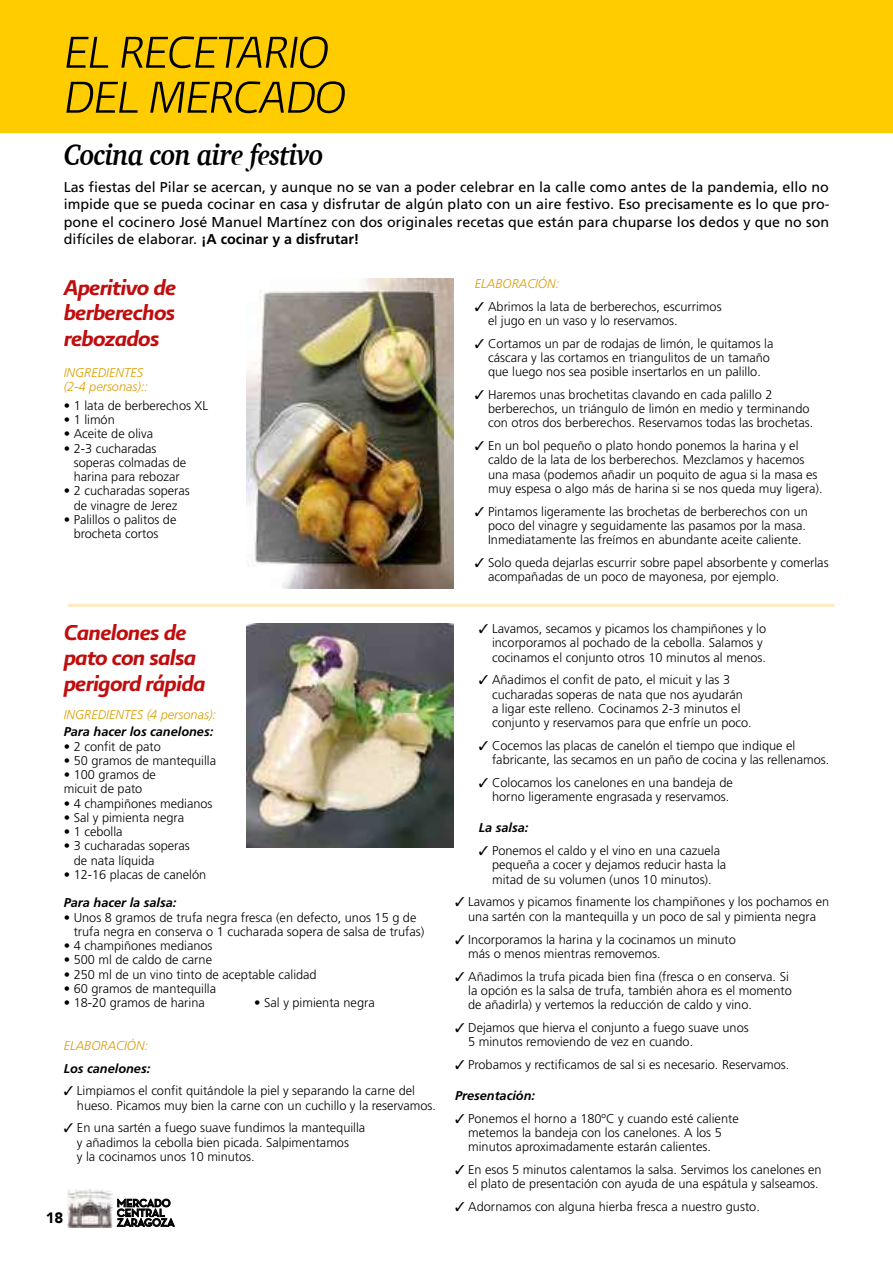
<style>
.page{position:relative;width:893px;height:1263px;background:#fff}
.page>*{position:absolute;margin:0;border:0;box-sizing:border-box;transform-origin:0 0}
.t1{font:italic 54px/45px "Presidencia Fina";letter-spacing:-.03em;color:#000;scale:.95 1}
.t2{font:italic 700 30px "Charter";letter-spacing:-.03em;color:#000;scale:.9 1}
.t3{font:italic 25.5px/25.5px "Presidencia Firme";letter-spacing:-.03em;color:#c00d0e;text-align:justify}
.t4{font:900 15px "Avenir";color:#000}
.t5{font:14.25px/17.2px "Frutiger LT Std";letter-spacing:.005em;color:#000;text-align:justify}
.t6{font:300 12.75px/14.2px "Frutiger LT Std";color:#000}
.t7{font:italic 300 12.75px/14.2px "Frutiger LT Std";color:#db9e02}
.t8{font:italic 700 12.75px "Frutiger LT Std";color:#000}
.t9{font:700 11.25px/9.8px "Neutra Disp";color:#000}
.s1{font-weight:700}
</style>
<div class="page">
<svg style="left:117px;top:1198px;width:58px;height:29px"></svg>
<img style="left:68px;top:1190px;width:45px;height:38px">
<div style="left:0;top:0;width:893px;height:132px;background:#fc0"></div>
<img style="left:247px;top:278px;width:207px;height:310px">
<img style="left:247px;top:623px;width:206px;height:225px">
<hr style="left:68px;top:604px;width:766px;height:3px;background:#feebc0">
<h1 class="t1" style="left:64px;top:29px;width:299px">EL RECETARIO<br>DEL MERCADO</h1>
<h2 class="t2" style="left:64px;top:129px;width:290px">Cocina con aire festivo</h2>
<p class="t5" style="left:64px;top:178px;width:767px">Las fiestas del Pilar se acercan, y aunque no se van a poder celebrar en la calle como antes de la pandemia, ello no impide que se pueda cocinar en casa y disfrutar de algún plato con un aire festivo. Eso precisamente es lo que pro&shy;pone el cocinero José Manuel Martínez con dos originales recetas que están para chuparse los dedos y que no son difíciles de elaborar. <span class="s1">¡A cocinar y a disfrutar!</span></p>
<h3 class="t3" style="left:64px;top:274px;width:114px">Aperitivo de berberechos rebozados</h3>
<p class="t7" style="left:64px;top:366px;width:86px">INGREDIENTES (2-4 personas)::</p>
<p class="t6" style="left:64px;top:398px;width:146px">• 1 lata de berberechos XL</p>
<p class="t6" style="left:64px;top:413px;width:53px">• 1 limón</p>
<p class="t6" style="left:64px;top:427px;width:91px">• Aceite de oliva</p>
<p class="t6" style="left:74px;top:441px;width:114px;text-indent:-10px">• 2-3 cucharadas soperas colmadas de harina para rebozar</p>
<p class="t6" style="left:64px;top:484px;width:128px;text-align:center">• 2 cucharadas soperas de vinagre de Jerez</p>
<p class="t6" style="left:74px;top:512px;width:104px;text-indent:-10px">• Palillos o palitos de brocheta cortos</p>
<p class="t7" style="left:475px;top:276px;width:86px">ELABORACIÓN:</p>
<p class="t6" style="left:488px;top:299px;width:235px">Abrimos la lata de berberechos, escurrimos el jugo en un vaso y lo reservamos.</p>
<p class="t6" style="left:488px;top:336px;width:287px">Cortamos un par de rodajas de limón, le quitamos la cáscara y las cortamos en triangulitos de un tamaño que luego nos sea posible insertarlos en un palillo.</p>
<p class="t6" style="left:488px;top:388px;width:327px">Haremos unas brochetitas clavando en cada palillo 2 berberechos, un triángulo de limón en medio y terminando con otros dos berberechos. Reservamos todas las brochetas.</p>
<p class="t6" style="left:488px;top:439px;width:336px">En un bol pequeño o plato hondo ponemos la harina y el caldo de la lata de los berberechos. Mezclamos y hacemos una masa (podemos añadir un poquito de agua si la masa es muy espesa o algo más de harina si se nos queda muy ligera).</p>
<p class="t6" style="left:488px;top:504px;width:321px">Pintamos ligeramente las brochetas de berberechos con un poco del vinagre y seguidamente las pasamos por la masa.<br>Inmediatamente las freímos en abundante aceite caliente.</p>
<p class="t6" style="left:488px;top:556px;width:342px">Solo queda dejarlas escurrir sobre papel absorbente y comerlas acompañadas de un poco de mayonesa, por ejemplo.</p>
<h3 class="t3" style="left:64px;top:619px;width:143px;text-align:left">Canelones de pato con salsa perigord rápida</h3>
<p class="t7" style="left:64px;top:708px;width:154px">INGREDIENTES (4 personas):</p>
<p class="t8" style="left:64px;top:724px;width:151px">Para hacer los canelones:</p>
<p class="t6" style="left:64px;top:739px;width:99px">• 2 confit de pato</p>
<p class="t6" style="left:64px;top:753px;width:154px">• 50 gramos de mantequilla</p>
<p class="t6" style="left:64px;top:768px;width:94px">• 100 gramos de micuit de pato</p>
<p class="t6" style="left:64px;top:796px;width:150px">• 4 champiñones medianos</p>
<p class="t6" style="left:64px;top:810px;width:122px">• Sal y pimienta negra</p>
<p class="t6" style="left:64px;top:825px;width:60px">• 1 cebolla</p>
<p class="t6" style="left:74px;top:839px;width:118px;text-indent:-10px">• 3 cucharadas soperas de nata líquida</p>
<p class="t6" style="left:64px;top:867px;width:144px">• 12-16 placas de canelón</p>
<p class="t8" style="left:64px;top:895px;width:114px">Para hacer la salsa:</p>
<p class="t6" style="left:74px;top:910px;width:352px;text-indent:-10px">• Unos 8 gramos de trufa negra fresca (en defecto, unos 15 g de trufa negra en conserva o 1 cucharada sopera de salsa de trufas)</p>
<p class="t6" style="left:64px;top:939px;width:150px">• 4 champiñones medianos</p>
<p class="t6" style="left:64px;top:953px;width:150px">• 500 ml de caldo de carne</p>
<p class="t6" style="left:64px;top:967px;width:254px">• 250 ml de un vino tinto de aceptable calidad</p>
<p class="t6" style="left:64px;top:981px;width:154px">• 60 gramos de mantequilla</p>
<p class="t6" style="left:64px;top:996px;width:143px">• 18-20 gramos de harina</p>
<p class="t6" style="left:254px;top:996px;width:122px">• Sal y pimienta negra</p>
<p class="t7" style="left:64px;top:1038px;width:86px">ELABORACIÓN:</p>
<p class="t8" style="left:64px;top:1061px;width:88px">Los canelones:</p>
<p class="t6" style="left:77px;top:1084px;width:361px">Limpiamos el confit quitándole la piel y separando la carne del hueso. Picamos muy bien la carne con un cuchillo y la reservamos.</p>
<p class="t6" style="left:77px;top:1121px;width:290px">En una sartén a fuego suave fundimos la mantequilla y añadimos la cebolla bien picada. Salpimentamos<br>y la cocinamos unos 10 minutos.</p>
<p class="t4" style="left:46px;top:1205px;width:19px">18</p>
<p class="t9" style="left:117px;top:1198px;width:59px">MERCADO<br>CENTRAL<br>ZARAGOZA</p>
<p class="t6" style="left:492px;top:622px;width:276px">Lavamos, secamos y picamos los champiñones y lo incorporamos al pochado de la cebolla. Salamos y cocinamos el conjunto otros 10 minutos al menos.</p>
<p class="t6" style="left:492px;top:673px;width:261px">Añadimos el confit de pato, el micuit y las 3 cucharadas soperas de nata que nos ayudarán a ligar este relleno. Cocinamos 2-3 minutos el conjunto y reservamos para que enfríe un poco.</p>
<p class="t6" style="left:492px;top:738px;width:339px">Cocemos las placas de canelón el tiempo que indique el fabricante, las secamos en un paño de cocina y las rellenamos.</p>
<p class="t6" style="left:492px;top:775px;width:242px">Colocamos los canelones en una bandeja de horno ligeramente engrasada y reservamos.</p>
<p class="t8" style="left:479px;top:820px;width:51px">La salsa:</p>
<p class="t6" style="left:492px;top:844px;width:236px">Ponemos el caldo y el vino en una cazuela pequeña a cocer y dejamos reducir hasta la mitad de su volumen (unos 10 minutos).</p>
<p class="t6" style="left:468px;top:895px;width:363px">Lavamos y picamos finamente los champiñones y los pochamos en una sartén con la mantequilla y un poco de sal y pimienta negra</p>
<p class="t6" style="left:468px;top:932px;width:269px">Incorporamos la harina y la cocinamos un minuto más o menos mientras removemos.</p>
<p class="t6" style="left:468px;top:969px;width:325px">Añadimos la trufa picada bien fina (fresca o en conserva. Si la opción es la salsa de trufa, también ahora es el momento de añadirla) y vertemos la reducción de caldo y vino.</p>
<p class="t6" style="left:468px;top:1020px;width:282px">Dejamos que hierva el conjunto a fuego suave unos<br>5 minutos removiendo de vez en cuando.</p>
<p class="t6" style="left:468px;top:1057px;width:323px">Probamos y rectificamos de sal si es necesario. Reservamos.</p>
<p class="t8" style="left:455px;top:1088px;width:82px">Presentación:</p>
<p class="t6" style="left:468px;top:1111px;width:272px">Ponemos el horno a 180ºC y cuando esté caliente metemos la bandeja con los canelones. A los 5 minutos aproximadamente estarán calientes.</p>
<p class="t6" style="left:468px;top:1163px;width:355px">En esos 5 minutos calentamos la salsa. Servimos los canelones en el plato de presentación con ayuda de una espátula y salseamos.</p>
<p class="t6" style="left:468px;top:1200px;width:293px">Adornamos con alguna hierba fresca a nuestro gusto.</p>
</div>
